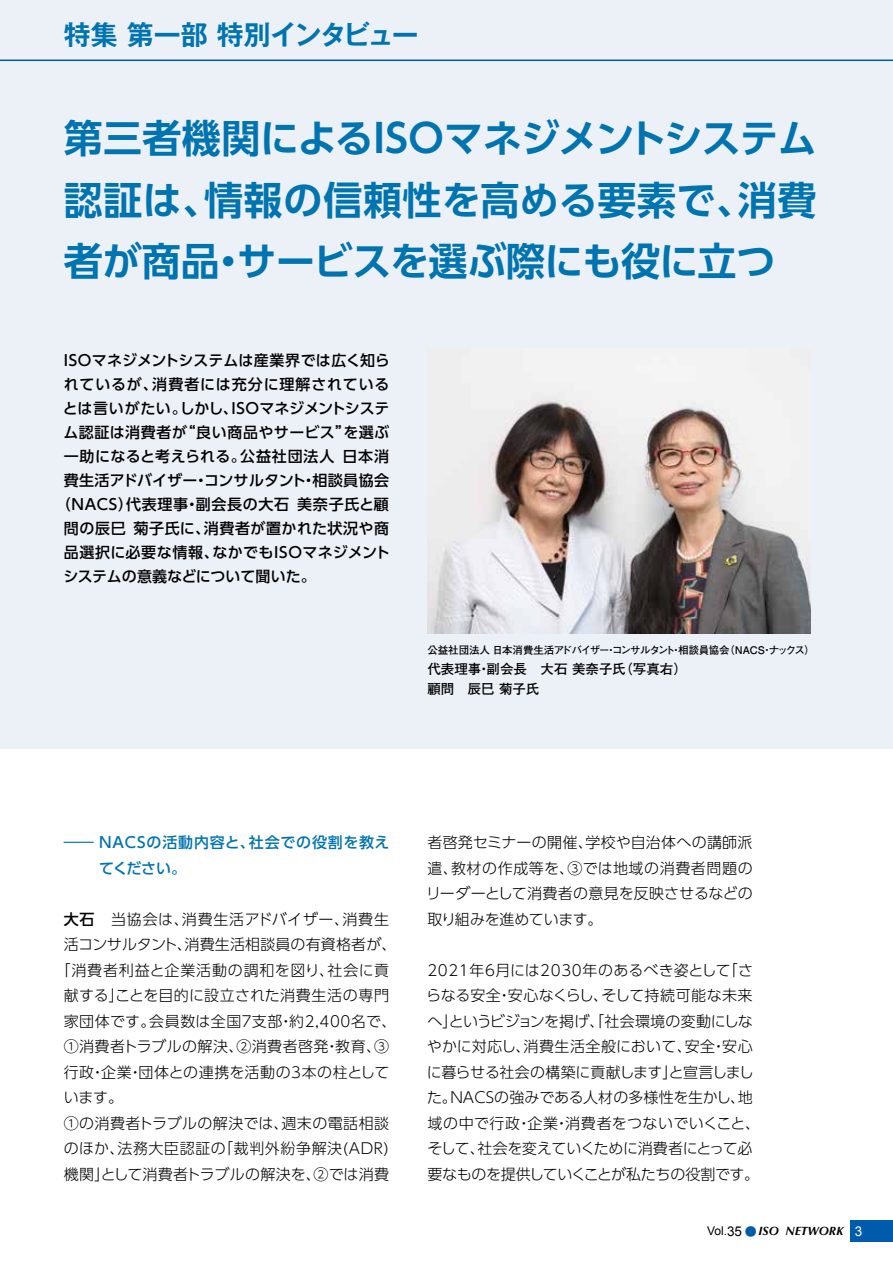
<style>
.page{position:relative;width:893px;height:1263px;background:#fff}
.page>*{position:absolute;margin:0;border:0;box-sizing:border-box;transform-origin:0 0}
.t1{font:700 39px/61.5px "UD Shin Go Pro De";letter-spacing:-.005em;color:#0074b0;text-align:justify}
.t2{font:700 27px "Gothic MB101 Pro De";letter-spacing:-.04em;color:#0074b0}
.t3{font:300 15px/25.5px "UD Shin Go Pro";letter-spacing:-.005em;color:#000}
.t4{font:300 15px/25.5px "UD Shin Go Pro";letter-spacing:.015em;color:#000;text-align:justify}
.t5{font:500 15px "UD Shin Go Pro";letter-spacing:.03em;color:#000}
.t6{font:300 15px "UD Shin Go Pro";letter-spacing:.035em;color:#000}
.t7{font:500 15px "UD Shin Go Pro";letter-spacing:.005em;color:#000}
.t8{font:500 15px/25.5px "UD Shin Go Pro";letter-spacing:.055em;color:#0074b0;scale:2 1}
.t9{font:500 15px "UD Shin Go Pro";letter-spacing:-.01em;color:#000}
.t10{font:300 15px "UD Shin Go Pro";letter-spacing:.04em;color:#000}
.t11{font:300 15px "UD Shin Go Pro";letter-spacing:.05em;color:#000}
.t12{font:300 15px "UD Shin Go Pro";letter-spacing:.055em;color:#000}
.t13{font:500 15px "UD Shin Go Pro";letter-spacing:.05em;color:#000}
.t14{font:500 15px "UD Shin Go Pro";color:#000}
.t15{font:700 13.5px/19.5px "Futo Go B101 Pro";color:#000}
.t16{font:italic 700 12px "Optima LT Std";color:#000}
.t17{font:700 10.5px "Futo Go B101 Pro";letter-spacing:-.04em;color:#000}
.s1{font-weight:500}
.s2{font-family:"Arial";font-weight:400;font-style:normal}
.s3{font-family:"Arial";font-weight:400;font-style:normal;font-size:13.5px}
.s4{font-family:"Futo Go B101 Pro";font-style:normal;color:#005bac}
.s5{font-family:"Arial";font-weight:400;font-style:normal;font-size:13.5px;color:#fff}
</style>
<div class="page">
<div style="left:0;top:0;width:893px;height:748px;background:#ecf1f8"></div>
<img style="left:427px;top:349px;width:383px;height:284px">
<div style="left:850px;top:1220px;width:43px;height:22px;background:#005bac"></div>
<hr style="left:0;top:60px;width:893px;height:1px;background:#005bac">
<h2 class="t2" style="left:64px;top:12px;width:356px">特集 第一部 特別インタビュー</h2>
<h1 class="t1" style="left:64px;top:107px;width:755px">第三者機関によるISOマネジメントシステム認証は、情報の信頼性を高める要素で、消費者が商品・サービスを選ぶ際にも役に立つ</h1>
<p class="t7" style="left:64px;top:348px;width:327px">ISOマネジメントシステムは産業界では広く知ら</p>
<p class="t13" style="left:64px;top:372px;width:327px">れているが、消費者には充分に理解されている</p>
<p class="t9" style="left:63px;top:396px;width:328px">とは言いがたい。しかし、ISOマネジメントシステ</p>
<p class="t5" style="left:64px;top:420px;width:327px">ム認証は消費者が“良い商品やサービス”を選ぶ</p>
<p class="t5" style="left:64px;top:444px;width:327px">一助になると考えられる。公益社団法人 日本消</p>
<p class="t7" style="left:64px;top:468px;width:327px">費生活アドバイザー・コンサルタント・相談員協会</p>
<p class="t5" style="left:56px;top:492px;width:335px">（NACS）代表理事・副会長の大石 美奈子氏と顧</p>
<p class="t5" style="left:64px;top:516px;width:327px">問の辰巳 菊子氏に、消費者が置かれた状況や商</p>
<p class="t5" style="left:64px;top:540px;width:328px">品選択に必要な情報、なかでもISOマネジメント</p>
<p class="t14" style="left:63px;top:564px;width:254px">システムの意義などについて聞いた。</p>
<p class="t17" style="left:427px;top:641px;width:389px">公益社団法人 日本消費生活アドバイザー・コンサルタント・相談員協会（NACS・ナックス）</p>
<p class="t15" style="left:427px;top:657px;width:261px">代表理事・副会長　大石 美奈子氏（写真右）顧問　辰巳 菊子氏</p>
<p class="t8" style="left:99px;top:829px;width:147px;text-indent:-35px">― NACSの活動内容と、社会での役割を教えてください。</p>
<p class="t11" style="left:64px;top:907px;width:327px"><span class="s1">大石</span>　当協会は、消費生活アドバイザー、消費生</p>
<p class="t4" style="left:64px;top:931px;width:334px">活コンサルタント、消費生活相談員の有資格者が、</p>
<p class="t12" style="left:56px;top:958px;width:335px">「消費者利益と企業活動の調和を図り、社会に貢</p>
<p class="t4" style="left:64px;top:982px;width:327px">献する」ことを目的に設立された消費生活の専門</p>
<p class="t6" style="left:64px;top:1009px;width:334px">家団体です。会員数は全国７支部・約2,400名で、</p>
<p class="t4" style="left:64px;top:1033px;width:327px">①消費者トラブルの解決、②消費者啓発・教育、③</p>
<p class="t6" style="left:64px;top:1060px;width:327px">行政・企業・団体との連携を活動の3本の柱として</p>
<p class="t4" style="left:64px;top:1084px;width:61px">います。</p>
<p class="t4" style="left:64px;top:1109px;width:327px">①の消費者トラブルの解決では、週末の電話相談</p>
<p class="t10" style="left:64px;top:1136px;width:327px">のほか、法務大臣認証の「裁判外紛争解決(ADR)</p>
<p class="t4" style="left:64px;top:1160px;width:327px">機関」として消費者トラブルの解決を、②では消費</p>
<p class="t4" style="left:426px;top:829px;width:328px">者啓発セミナーの開催、学校や自治体への講師派遣、教材の作成等を、③では地域の消費者問題のリーダーとして消費者の意見を反映させるなどの取り組みを進めています。</p>
<p class="t3" style="left:426px;top:956px;width:336px">2021年6月には2030年のあるべき姿として「さらなる安全・安心なくらし、そして持続可能な未来へ」というビジョンを掲げ、「社会環境の変動にしなやかに対応し、消費生活全般において、安全・安心に暮らせる社会の構築に貢献します」と宣言しました。NACSの強みである人材の多様性を生かし、地域の中で行政・企業・消費者をつないでいくこと、そして、社会を変えていくために消費者にとって必要なものを提供していくことが私たちの役割です。</p>
<p class="t16" style="left:707px;top:1224px;width:157px"><span class="s2">Vol.</span><span class="s3">35</span> <span class="s4">●</span>ISO NETWORK <span class="s5">3</span></p>
</div>
